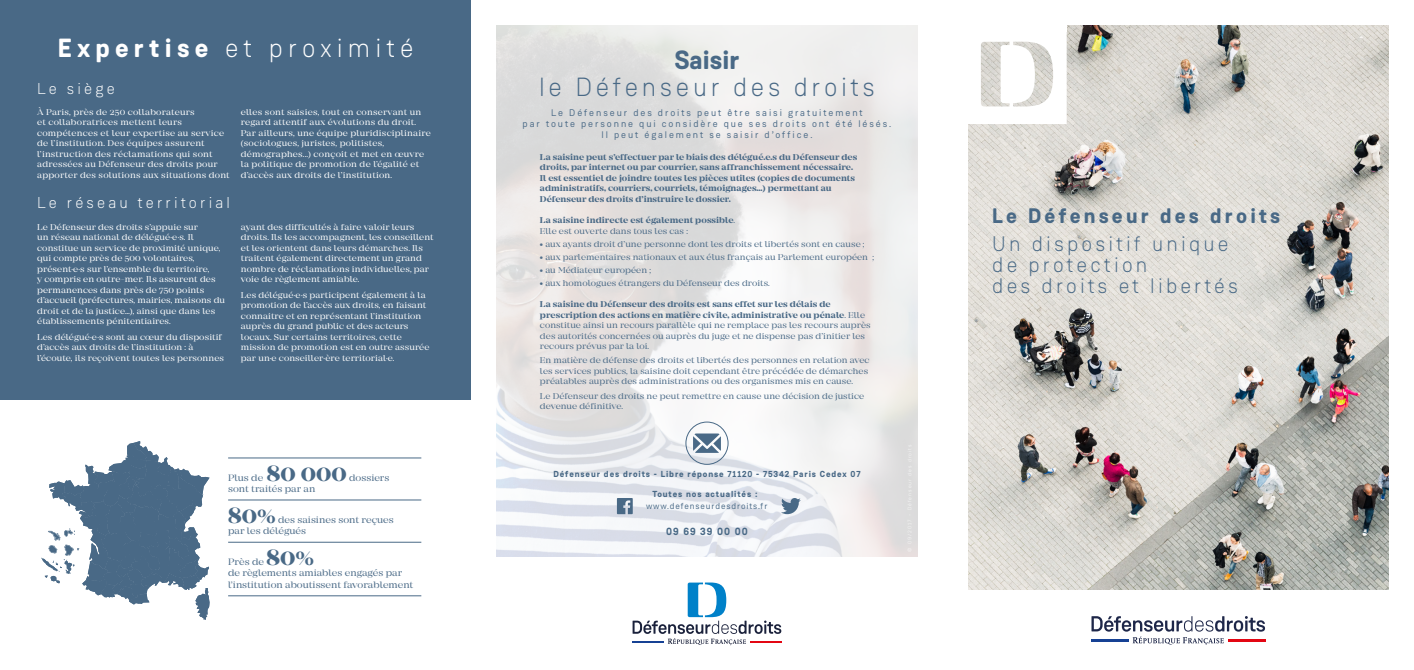
<style>
.page{position:relative;width:1414px;height:670px;background:#fff}
.page>*{position:absolute;margin:0;border:0;box-sizing:border-box;transform-origin:0 0}
.t1{font:300 26.25px "Weissenhof Grotesk";letter-spacing:.14em;color:#496986}
.t2{font:300 26.25px "Weissenhof Grotesk";letter-spacing:.2em;color:#fff}
.t3{font:700 26.25px "Weissenhof Grotesk";color:#496986}
.t4{font:700 22.75px "Mirador";letter-spacing:.005em;color:#496986}
.t5{font:300 21px/21px "Weissenhof Grotesk";letter-spacing:.15em;color:#496986}
.t6{font:700 21px "Weissenhof Grotesk";letter-spacing:.15em;color:#496986}
.t7{font:300 15.75px "Weissenhof Grotesk";letter-spacing:.2em;color:#fff}
.t8{font:700 10.5px "Weissenhof Grotesk";letter-spacing:.1em;color:#496986}
.t9{font:9.62px/11.4px "Mirador";color:#496986}
.t10{font:9.62px/11.4px "Weissenhof Grotesk";letter-spacing:.2em;color:#496986;text-align:center}
.t11{font:8.75px/10.5px "Mirador";letter-spacing:.01em;color:#fff}
.t12{font:8.75px/10.5px "Mirador";letter-spacing:.005em;color:#496986}
.t13{font:700 8.75px/10.5px "Mirador";color:#496986}
.t14{font:700 8.75px "Weissenhof Grotesk";letter-spacing:.1em;color:#496986}
.t15{font:8.75px "Weissenhof Grotesk";letter-spacing:.1em;color:#496986}
.s1{font-weight:700}
.s2{font-weight:400}
.s3{color:#526f8b}
</style>
<div class="page">
<div style="left:0;top:0;width:471px;height:400px;background:#496986"></div>
<img style="left:968px;top:25px;width:421px;height:565px">
<svg style="left:1091px;top:616px;width:174px;height:28px"></svg>
<svg style="left:975px;top:32px;width:92px;height:92px"></svg>
<div style="left:950px;top:6px;width:117px;height:26px;background:#fff"></div>
<div style="left:950px;top:20px;width:25px;height:104px;background:#fff"></div>
<svg style="left:496px;top:25px;width:422px;height:532px"></svg>
<svg style="left:632px;top:582px;width:149px;height:63px"></svg>
<svg style="left:781px;top:498px;width:20px;height:16px"></svg>
<svg style="left:617px;top:498px;width:16px;height:16px"></svg>
<svg style="left:41px;top:441px;width:169px;height:179px"></svg>
<div style="left:686px;top:422px;width:42px;height:42px;border:1px solid #496986;border-radius:50%"></div>
<svg style="left:693px;top:433px;width:28px;height:20px"></svg>
<hr style="left:228px;top:500px;width:193px;height:1px;background:#496986">
<hr style="left:228px;top:542px;width:193px;height:1px;background:#496986">
<hr style="left:228px;top:595px;width:193px;height:1px;background:#496986">
<hr style="left:228px;top:458px;width:193px;height:1px;background:#496986">
<h1 class="t2" style="left:58px;top:32px;width:357px"><span class="s1">Expertise</span> et proximité</h1>
<h3 class="t7" style="left:37px;top:79px;width:79px">Le siège</h3>
<p class="t11" style="left:37px;top:107px;width:194px">À Paris, près de 250 collaborateurs<br>et collaboratrices mettent leurs compétences et leur expertise au service de l’institution. Des équipes assurent l’instruction des réclamations qui sont adressées au Défenseur des droits pour apporter des solutions aux situations dont</p>
<p class="t11" style="left:241px;top:107px;width:192px">elles sont saisies, tout en conservant un regard attentif aux évolutions du droit.<br>Par ailleurs, une équipe pluridisciplinaire (sociologues, juristes, politistes, démographes...) conçoit et met en œuvre la politique de promotion de l’égalité et d’accès aux droits de l’institution.</p>
<h3 class="t7" style="left:37px;top:194px;width:194px">Le réseau territorial</h3>
<p class="t11" style="left:37px;top:221px;width:189px">Le Défenseur des droits s’appuie sur<br>un réseau national de délégué·e·s. Il constitue un service de proximité unique, qui compte près de 500 volontaires, présent·e·s sur l’ensemble du territoire,<br>y compris en outre-mer. Ils assurent des permanences dans près de 750 points d’accueil (préfectures, mairies, maisons du droit et de la justice…), ainsi que dans les établissements pénitentiaires.</p>
<p class="t11" style="left:37px;top:331px;width:188px">Les délégué·e·s sont au cœur du dispositif d’accès aux droits de l’institution : à l’écoute, ils reçoivent toutes les personnes</p>
<p class="t11" style="left:241px;top:221px;width:194px">ayant des difficultés à faire valoir leurs droits. Ils les accompagnent, les conseillent et les orientent dans leurs démarches. Ils traitent également directement un grand nombre de réclamations individuelles, par voie de règlement amiable.</p>
<p class="t11" style="left:241px;top:289px;width:190px">Les délégué·e·s participent également à la promotion de l’accès aux droits, en faisant connaitre et en représentant l’institution auprès du grand public et des acteurs locaux. Sur certains territoires, cette mission de promotion est en outre assurée par un·e conseiller·ère territorial·e.</p>
<p class="t9" style="left:228px;top:471px;width:37px">Plus de</p>
<h2 class="t4" style="left:267px;top:459px;width:82px">80 000</h2>
<p class="t9" style="left:349px;top:471px;width:42px">dossiers</p>
<p class="t9" style="left:228px;top:483px;width:89px">sont traités par an</p>
<h2 class="t4" style="left:228px;top:501px;width:49px">80%</h2>
<p class="t9" style="left:228px;top:514px;width:167px;text-indent:50px">des saisines sont reçues par les délégués</p>
<p class="t9" style="left:228px;top:556px;width:37px">Près de</p>
<h2 class="t4" style="left:266px;top:543px;width:49px">80%</h2>
<p class="t9" style="left:228px;top:567px;width:187px">de règlements amiables engagés par l’institution aboutissent favorablement</p>
<h1 class="t3" style="left:674px;top:44px;width:67px">Saisir</h1>
<h1 class="t1" style="left:539px;top:71px;width:337px">le Défenseur des droits</h1>
<p class="t10" style="left:523px;top:106px;width:370px">Le Défenseur des droits peut être saisi gratuitement<br>par toute personne qui considère que ses droits ont été lésés.<br>Il peut également se saisir d’office.</p>
<p class="t13" style="left:540px;top:152px;width:319px">La saisine peut s’effectuer par le biais des délégué.e.s du Défenseur des droits, par internet ou par courrier, sans affranchissement nécessaire.<br>Il est essentiel de joindre toutes les pièces utiles (copies de documents administratifs, courriers, courriels, témoignages…) permettant au Défenseur des droits d’instruire le dossier.</p>
<p class="t13" style="left:540px;top:215px;width:197px">La saisine indirecte est également possible<span class="s2">.<br>Elle est ouverte dans tous les cas :</span></p>
<p class="t12" style="left:540px;top:238px;width:326px"><span class="s3">•</span> aux ayants droit d’une personne dont les droits et libertés sont en cause ;</p>
<p class="t12" style="left:540px;top:251px;width:336px"><span class="s3">•</span> aux parlementaires nationaux et aux élus français au Parlement européen ;</p>
<p class="t12" style="left:540px;top:264px;width:113px"><span class="s3">•</span> au Médiateur européen ;</p>
<p class="t12" style="left:540px;top:277px;width:231px">• aux homologues étrangers du Défenseur des droits.</p>
<p class="t12" style="left:540px;top:299px;width:332px"><span class="s1">La saisine du Défenseur des droits est sans effet sur les délais de prescription des actions en matière civile, administrative ou pénale</span>. Elle constitue ainsi un recours parallèle qui ne remplace pas les recours auprès des autorités concernées ou auprès du juge et ne dispense pas d’initier les recours prévus par la loi.</p>
<p class="t12" style="left:540px;top:355px;width:331px">En matière de défense des droits et libertés des personnes en relation avec les services publics, la saisine doit cependant être précédée de démarches préalables auprès des administrations ou des organismes mis en cause.</p>
<p class="t12" style="left:540px;top:390px;width:326px">Le Défenseur des droits ne peut remettre en cause une décision de justice devenue définitive.</p>
<p class="t14" style="left:553px;top:469px;width:309px">Défenseur des droits - Libre réponse 71120 - 75342 Paris Cedex 07</p>
<p class="t14" style="left:652px;top:488px;width:107px">Toutes nos actualités :</p>
<p class="t8" style="left:666px;top:524px;width:83px">09 69 39 00 00</p>
<p class="t15" style="left:646px;top:501px;width:123px">www.defenseurdesdroits.fr</p>
<h3 class="t6" style="left:992px;top:202px;width:289px">Le Défenseur des droits</h3>
<h3 class="t5" style="left:992px;top:233px;width:247px">Un dispositif unique de protection<br>des droits et libertés</h3>
</div>
